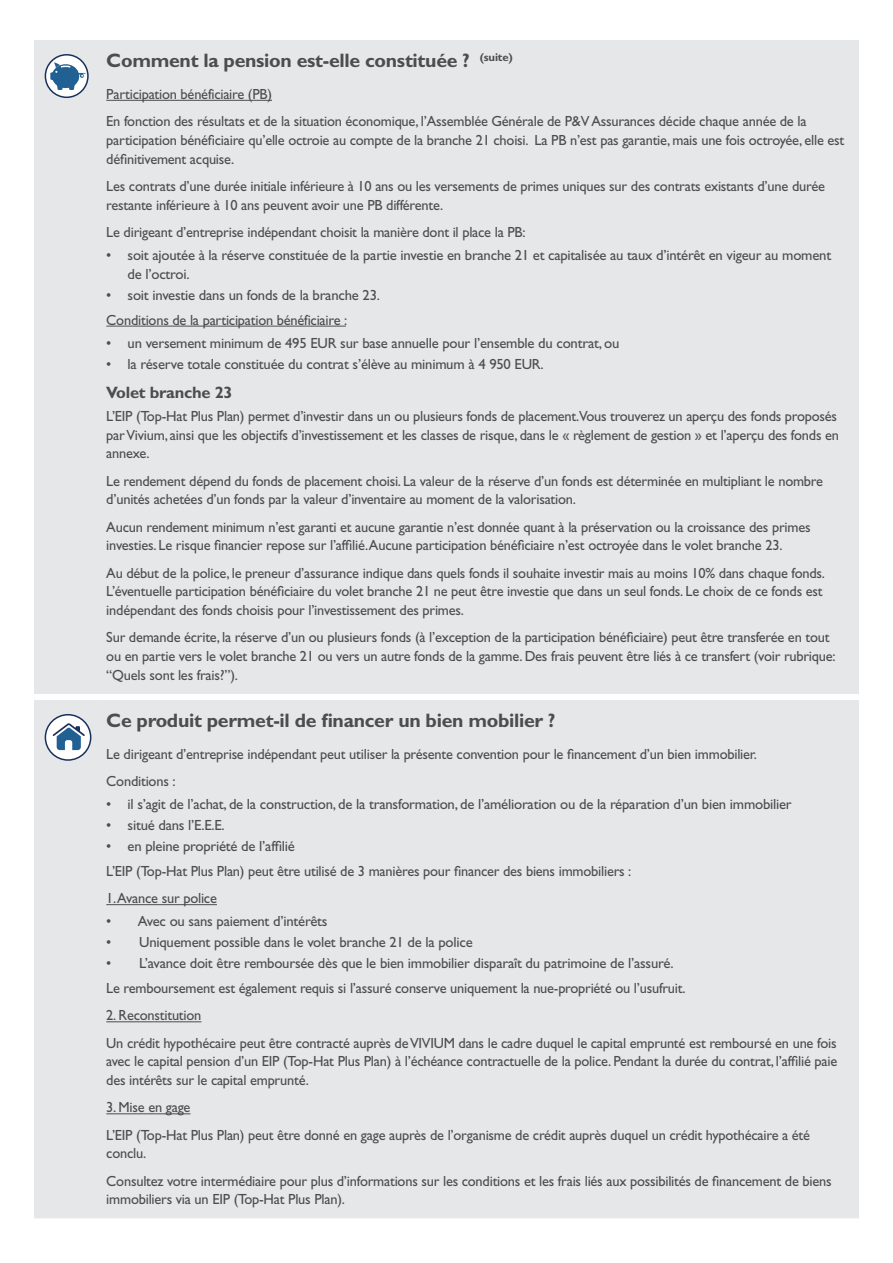
<style>
.page{position:relative;width:893px;height:1263px;background:#fff}
.page>*{position:absolute;margin:0;border:0;box-sizing:border-box;transform-origin:0 0}
.t1{font:700 19.5px "Gill Sans Std";letter-spacing:-.015em;color:#4d4d4f}
.t2{font:700 16.5px "Gill Sans Std";letter-spacing:-.015em;color:#4d4d4f}
.t3{font:14.7px/18.8px "Gill Sans Std";letter-spacing:-.015em;color:#4d4d4f}
</style>
<div class="page">
<div style="left:34px;top:40px;width:825px;height:1178px;background:#e6e7e8"></div>
<div style="left:34px;top:694px;width:68px;height:6px;background:#fff"></div>
<div style="left:102px;top:694px;width:757px;height:6px;background:#fff"></div>
<svg style="left:45px;top:54px;width:44px;height:44px"></svg>
<hr style="left:106px;top:100px;width:166px;height:1px;background:#4d4d4f">
<hr style="left:106px;top:326px;width:240px;height:1px;background:#4d4d4f">
<svg style="left:45px;top:714px;width:46px;height:47px"></svg>
<hr style="left:106px;top:904px;width:111px;height:1px;background:#4d4d4f">
<hr style="left:106px;top:1021px;width:95px;height:1px;background:#4d4d4f">
<hr style="left:106px;top:1113px;width:85px;height:1px;background:#4d4d4f">
<h1 class="t1" style="left:106px;top:49px;width:408px">Comment la pension est-elle constituée ? <sup>(suite)</sup></h1>
<p class="t3" style="left:106px;top:80px;width:702px;line-height:27.3px">Participation bénéficiaire (PB)<br>En fonction des résultats et de la situation économique, l’Assemblée Générale de P&amp;V Assurances décide chaque année de la</p>
<p class="t3" style="left:106px;top:131px;width:740px">participation bénéficiaire qu’elle octroie au compte de la branche 21 choisi. La PB n’est pas garantie, mais une fois octroyée, elle est définitivement acquise.</p>
<p class="t3" style="left:106px;top:177px;width:720px">Les contrats d’une durée initiale inférieure à 10 ans ou les versements de primes uniques sur des contrats existants d’une durée restante inférieure à 10 ans peuvent avoir une PB différente.</p>
<p class="t3" style="left:106px;top:223px;width:421px">Le dirigeant d’entreprise indépendant choisit la manière dont il place la PB:</p>
<p class="t3" style="left:128px;top:246px;width:705px;text-indent:-21px">• soit ajoutée à la réserve constituée de la partie investie en branche 21 et capitalisée au taux d’intérêt en vigeur au moment de l’octroi.</p>
<p class="t3" style="left:106px;top:282px;width:275px;line-height:25px">• soit investie dans un fonds de la branche 23.<br>Conditions de la participation bénéficiaire :</p>
<p class="t3" style="left:106px;top:333px;width:515px">• un versement minimum de 495 EUR sur base annuelle pour l’ensemble du contrat, ou</p>
<p class="t3" style="left:106px;top:354px;width:439px">• la réserve totale constituée du contrat s’élève au minimum à 4 950 EUR.</p>
<p class="t2" style="left:106px;top:383px;width:128px">Volet branche 23</p>
<p class="t3" style="left:106px;top:407px;width:734px">L’EIP (Top-Hat Plus Plan) permet d’investir dans un ou plusieurs fonds de placement.Vous trouverez un aperçu des fonds proposés par Vivium, ainsi que les objectifs d’investissement et les classes de risque, dans le « règlement de gestion » et l’aperçu des fonds en annexe.</p>
<p class="t3" style="left:106px;top:471px;width:718px">Le rendement dépend du fonds de placement choisi. La valeur de la réserve d’un fonds est déterminée en multipliant le nombre d’unités achetées d’un fonds par la valeur d’inventaire au moment de la valorisation.</p>
<p class="t3" style="left:106px;top:517px;width:706px">Aucun rendement minimum n’est garanti et aucune garantie n’est donnée quant à la préservation ou la croissance des primes investies. Le risque financier repose sur l’affilié.Aucune participation bénéficiaire n’est octroyée dans le volet branche 23.</p>
<p class="t3" style="left:106px;top:563px;width:720px">Au début de la police, le preneur d’assurance indique dans quels fonds il souhaite investir mais au moins 10% dans chaque fonds.<br>L’éventuelle participation bénéficiaire du volet branche 21 ne peut être investie que dans un seul fonds. Le choix de ce fonds est indépendant des fonds choisis pour l’investissement des primes.</p>
<p class="t3" style="left:106px;top:628px;width:731px">Sur demande écrite, la réserve d’un ou plusieurs fonds (à l’exception de la participation bénéficiaire) peut être transferée en tout ou en partie vers le volet branche 21 ou vers un autre fonds de la gamme. Des frais peuvent être liés à ce transfert (voir rubrique: “Quels sont les frais?”).</p>
<h1 class="t1" style="left:106px;top:709px;width:451px">Ce produit permet-il de financer un bien mobilier ?</h1>
<p class="t3" style="left:106px;top:740px;width:652px;line-height:27.3px">Le dirigeant d’entreprise indépendant peut utiliser la présente convention pour le financement d’un bien immobilier.<br>Conditions :</p>
<p class="t3" style="left:106px;top:795px;width:687px">• il s’agit de l’achat, de la construction, de la transformation, de l’amélioration ou de la réparation d’un bien immobilier</p>
<p class="t3" style="left:106px;top:816px;width:120px">• situé dans l’E.E.E.</p>
<p class="t3" style="left:106px;top:833px;width:527px;line-height:25.2px">• en pleine propriété de l’affilié<br>L’EIP (Top-Hat Plus Plan) peut être utilisé de 3 manières pour financer des biens immobiliers :</p>
<p class="t3" style="left:106px;top:889px;width:112px">1.Avance sur police</p>
<p class="t3" style="left:106px;top:912px;width:223px">• Avec ou sans paiement d’intérêts</p>
<p class="t3" style="left:106px;top:933px;width:368px">• Uniquement possible dans le volet branche 21 de la police</p>
<p class="t3" style="left:106px;top:950px;width:581px;line-height:25.2px">• L’avance doit être remboursée dès que le bien immobilier disparaît du patrimoine de l’assuré.<br>Le remboursement est également requis si l’assuré conserve uniquement la nue-propriété ou l’usufruit.</p>
<p class="t3" style="left:106px;top:1002px;width:732px;line-height:27.3px">2. Reconstitution<br>Un crédit hypothécaire peut être contracté auprès de VIVIUM dans le cadre duquel le capital emprunté est remboursé en une fois</p>
<p class="t3" style="left:106px;top:1052px;width:732px">avec le capital pension d’un EIP (Top-Hat Plus Plan) à l’échéance contractuelle de la police. Pendant la durée du contrat, l’affilié paie des intérêts sur le capital emprunté.</p>
<p class="t3" style="left:106px;top:1094px;width:705px;line-height:27.3px">3. Mise en gage<br>L’EIP (Top-Hat Plus Plan) peut être donné en gage auprès de l’organisme de crédit auprès duquel un crédit hypothécaire a été</p>
<p class="t3" style="left:106px;top:1140px;width:727px;line-height:27.3px">conclu.<br>Consultez votre intermédiaire pour plus d’informations sur les conditions et les frais liés aux possibilités de financement de biens</p>
<p class="t3" style="left:106px;top:1190px;width:240px">immobiliers via un EIP (Top-Hat Plus Plan).</p>
</div>
